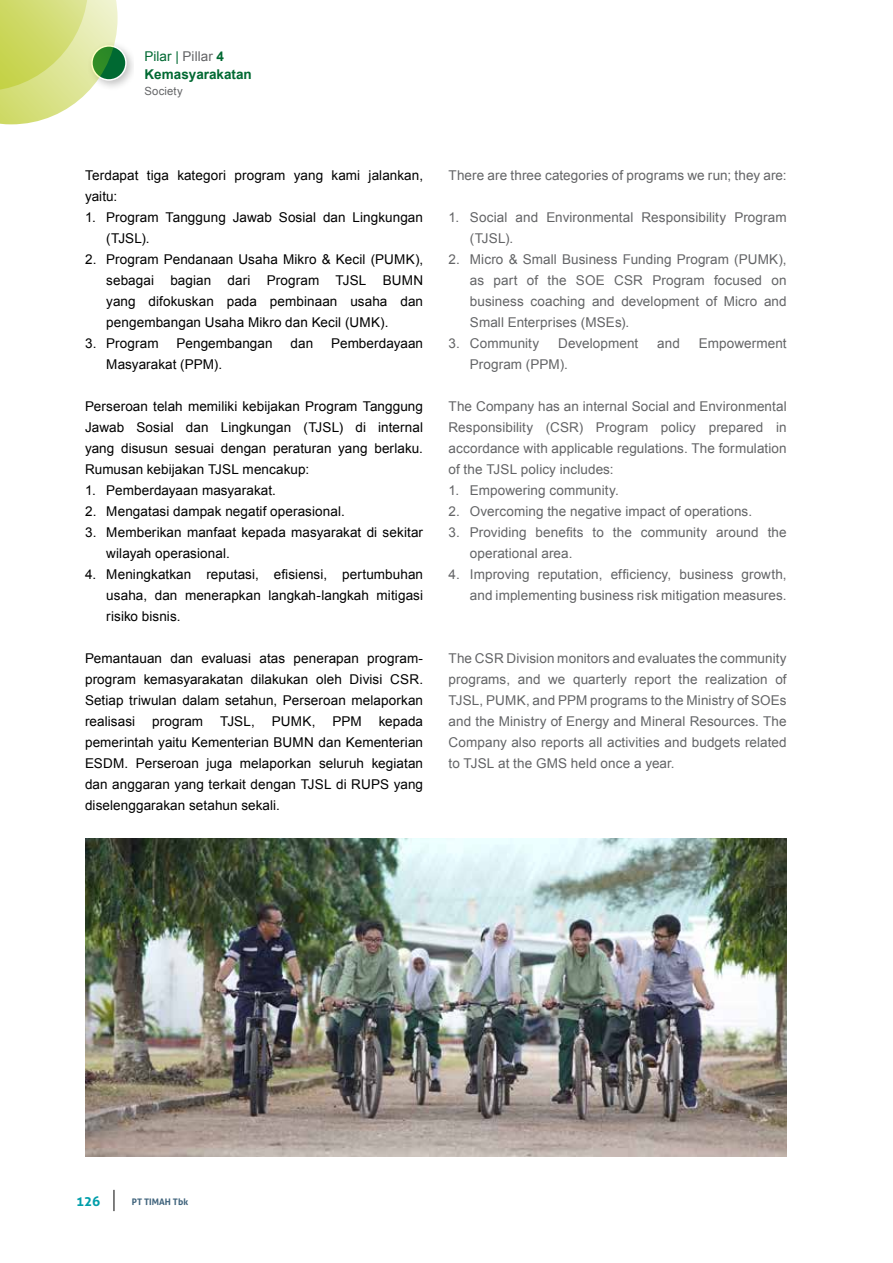
<style>
.page{position:relative;width:893px;height:1263px;background:#fff}
.page>*{position:absolute;margin:0;border:0;box-sizing:border-box;transform-origin:0 0}
.t1{font:13.5px/21px "Arial";letter-spacing:.005em;color:#000;text-align:justify}
.t2{font:13.5px/21px "Arial";letter-spacing:.005em;color:#636466;text-align:justify}
.t3{font:700 13.5px/18px "Arial";color:#006932}
.t4{font:700 13.5px "Aller";color:#009eaa}
.t5{font:11.25px "Arial";letter-spacing:.02em;color:#636466}
.t6{font:700 9px "Aller";color:#3e627b}
.s1{font-weight:400}
.s2{font-weight:400;color:#636466}
</style>
<div class="page">
<svg style="left:114px;top:1190px;width:1px;height:21px"></svg>
<div style="left:86px;top:40px;width:48px;height:52px;background:#000;opacity:.25"></div>
<svg style="left:92px;top:46px;width:34px;height:34px"></svg>
<div style="left:91px;top:45px;width:36px;height:36px;border:2px solid #fff;border-radius:50%"></div>
<svg style="left:0;top:0;width:118px;height:124px;background:#d3df8f"></svg>
<img style="left:85px;top:838px;width:702px;height:319px">
<p class="t3" style="left:145px;top:48px;width:109px"><span class="s1">Pilar |</span> <span class="s2">Pillar</span> 4<br>Kemasyarakatan</p>
<p class="t5" style="left:145px;top:84px;width:40px">Society</p>
<p class="t1" style="left:85px;top:165px;width:340px">Terdapat tiga kategori program yang kami jalankan, yaitu:</p>
<p class="t1" style="left:106px;top:207px;width:318px;text-indent:-21px">1. Program Tanggung Jawab Sosial dan Lingkungan (TJSL).</p>
<p class="t1" style="left:106px;top:249px;width:318px;text-indent:-21px">2. Program Pendanaan Usaha Mikro &amp; Kecil (PUMK), sebagai bagian dari Program TJSL BUMN yang difokuskan pada pembinaan usaha dan pengembangan Usaha Mikro dan Kecil (UMK).</p>
<p class="t1" style="left:85px;top:333px;width:75px">3. Program</p>
<p class="t1" style="left:177px;top:333px;width:98px">Pengembangan</p>
<p class="t1" style="left:291px;top:333px;width:24px">dan</p>
<p class="t1" style="left:331px;top:333px;width:93px">Pemberdayaan</p>
<p class="t1" style="left:106px;top:354px;width:117px">Masyarakat (PPM).</p>
<p class="t1" style="left:85px;top:396px;width:340px">Perseroan telah memiliki kebijakan Program Tanggung Jawab Sosial dan Lingkungan (TJSL) di internal yang disusun sesuai dengan peraturan yang berlaku.<br>Rumusan kebijakan TJSL mencakup:</p>
<p class="t1" style="left:85px;top:480px;width:192px">1. Pemberdayaan masyarakat.</p>
<p class="t1" style="left:85px;top:501px;width:261px">2. Mengatasi dampak negatif operasional.</p>
<p class="t1" style="left:106px;top:522px;width:318px;text-indent:-21px">3. Memberikan manfaat kepada masyarakat di sekitar wilayah operasional.</p>
<p class="t1" style="left:106px;top:564px;width:318px;text-indent:-21px">4. Meningkatkan reputasi, efisiensi, pertumbuhan usaha, dan menerapkan langkah-langkah mitigasi risiko bisnis.</p>
<p class="t1" style="left:85px;top:648px;width:340px">Pemantauan dan evaluasi atas penerapan program&shy;program kemasyarakatan dilakukan oleh Divisi CSR.<br>Setiap triwulan dalam setahun, Perseroan melaporkan realisasi</p>
<p class="t1" style="left:152px;top:711px;width:52px">program</p>
<p class="t1" style="left:220px;top:711px;width:36px">TJSL,</p>
<p class="t1" style="left:272px;top:711px;width:45px">PUMK,</p>
<p class="t1" style="left:332px;top:711px;width:31px">PPM</p>
<p class="t1" style="left:85px;top:711px;width:340px;text-indent:294px">kepada pemerintah yaitu Kementerian BUMN dan Kementerian ESDM. Perseroan juga melaporkan seluruh kegiatan dan anggaran yang terkait dengan TJSL di RUPS yang diselenggarakan setahun sekali.</p>
<p class="t2" style="left:449px;top:165px;width:340px">There are three categories of programs we run; they are:</p>
<p class="t2" style="left:470px;top:207px;width:318px;text-indent:-21px">1. Social and Environmental Responsibility Program (TJSL).</p>
<p class="t2" style="left:470px;top:249px;width:318px;text-indent:-21px">2. Micro &amp; Small Business Funding Program (PUMK), as part of the SOE CSR Program focused on business coaching and development of Micro and Small Enterprises (MSEs).</p>
<p class="t2" style="left:449px;top:333px;width:92px">3. Community</p>
<p class="t2" style="left:558px;top:333px;width:82px">Development</p>
<p class="t2" style="left:657px;top:333px;width:24px">and</p>
<p class="t2" style="left:699px;top:333px;width:89px">Empowerment</p>
<p class="t2" style="left:470px;top:354px;width:99px">Program (PPM).</p>
<p class="t2" style="left:449px;top:396px;width:340px">The Company has an internal Social and Environmental Responsibility (CSR) Program policy prepared in accordance with applicable regulations. The formulation of the TJSL policy includes:</p>
<p class="t2" style="left:449px;top:480px;width:172px">1. Empowering community.</p>
<p class="t2" style="left:449px;top:501px;width:305px">2. Overcoming the negative impact of operations.</p>
<p class="t2" style="left:470px;top:522px;width:318px;text-indent:-21px">3. Providing benefits to the community around the operational area.</p>
<p class="t2" style="left:449px;top:564px;width:340px;text-align:right">4. Improving reputation, efficiency, business growth, and implementing business risk mitigation measures.</p>
<p class="t2" style="left:449px;top:648px;width:340px">The CSR Division monitors and evaluates the community programs, and we quarterly report the realization of TJSL, PUMK, and PPM programs to the Ministry of SOEs and the Ministry of Energy and Mineral Resources. The Company also reports all activities and budgets related to TJSL at the GMS held once a year.</p>
<p class="t4" style="left:76px;top:1193px;width:26px">126</p>
<p class="t6" style="left:132px;top:1196px;width:58px">PT TIMAH Tbk</p>
</div>
